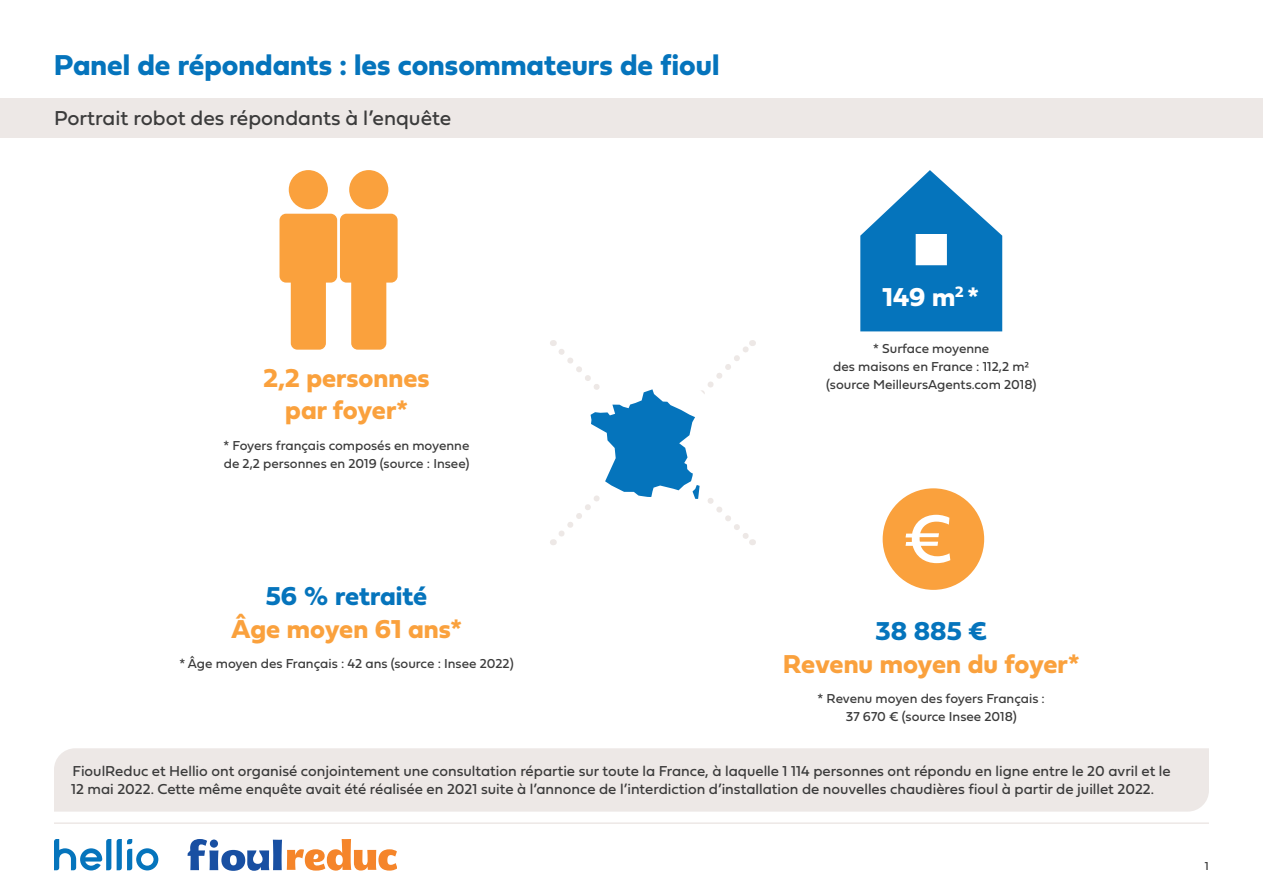
<style>
.page{position:relative;width:1263px;height:893px;background:#fff}
.page>*{position:absolute;margin:0;border:0;box-sizing:border-box;transform-origin:0 0}
.t1{font:30px "Fieldwork Geo Bold";color:#0574bc}
.t2{font:27px/32.4px "Fieldwork Geo Bold";color:#faa13d;text-align:center}
.t3{font:27px "Fieldwork Geo Bold";color:#0574bc}
.t4{font:27px "Fieldwork Geo Bold";color:#fff}
.t5{font:21px "Fieldwork Geo Regular";color:#3b3b3b}
.t6{font:15px "Fieldwork Geo Regular";color:#3b3b3b}
.t7{font:13.5px/18px "Fieldwork Geo Regular";color:#3b3b3b;text-align:center}
.t8{font:12px "Fieldwork Geo Regular";color:#3b3b3b}
</style>
<div class="page">
<svg style="left:188px;top:839px;width:209px;height:31px"></svg>
<svg style="left:54px;top:839px;width:57px;height:31px"></svg>
<svg style="left:117px;top:839px;width:41px;height:31px"></svg>
<hr style="left:54px;top:822px;width:1155px;height:2px;background:#ede8e6">
<div style="left:0;top:98px;width:1263px;height:40px;background:#ede8e6"></div>
<div style="left:340px;top:214px;width:58px;height:69px;background:#faa13d;border-radius:7px"></div>
<div style="left:279px;top:214px;width:58px;height:69px;background:#faa13d;border-radius:7px"></div>
<div style="left:349px;top:170px;width:39px;height:39px;background:#faa13d;border-radius:50%"></div>
<div style="left:289px;top:170px;width:39px;height:39px;background:#faa13d;border-radius:50%"></div>
<div style="left:351px;top:266px;width:35px;height:84px;background:#faa13d;border-radius:7px"></div>
<div style="left:291px;top:266px;width:35px;height:84px;background:#faa13d;border-radius:7px"></div>
<svg style="left:860px;top:170px;width:142px;height:161px"></svg>
<svg style="left:883px;top:488px;width:101px;height:102px"></svg>
<svg style="left:553px;top:340px;width:203px;height:205px"></svg>
<div style="left:54px;top:748px;width:1155px;height:64px;background:#ede8e6"></div>
<p class="t1" style="left:54px;top:41px;width:667px">Panel de répondants : les consommateurs de fioul</p>
<p class="t5" style="left:54px;top:101px;width:399px">Portrait robot des répondants à l’enquête</p>
<p class="t2" style="left:264px;top:361px;width:168px">2,2 personnes par foyer*</p>
<p class="t7" style="left:224px;top:436px;width:247px;text-align:left">* Foyers français composés en moyenne de 2,2 personnes en 2019 (source : Insee)</p>
<p class="t4" style="left:883px;top:276px;width:98px">149 m<sup>2</sup> *</p>
<p class="t7" style="left:826px;top:339px;width:212px">* Surface moyenne<br>des maisons en France : 112,2 m² (source MeilleursAgents.com 2018)</p>
<p class="t3" style="left:266px;top:575px;width:163px">56 % retraité</p>
<p class="t2" style="left:231px;top:611px;width:232px">Âge moyen 61 ans*</p>
<p class="t7" style="left:179px;top:654px;width:336px">* Âge moyen des Français : 42 ans (source : Insee 2022)</p>
<p class="t3" style="left:875px;top:610px;width:113px">38 885 €</p>
<p class="t2" style="left:783px;top:646px;width:298px">Revenu moyen du foyer*</p>
<p class="t7" style="left:818px;top:689px;width:229px">* Revenu moyen des foyers Français :<br>37 670 € (source Insee 2018)</p>
<p class="t6" style="left:73px;top:759px;width:1100px">FioulReduc et Hellio ont organisé conjointement une consultation répartie sur toute la France, à laquelle 1 114 personnes ont répondu en ligne entre le 20 avril et le</p>
<p class="t6" style="left:71px;top:777px;width:1084px">12 mai 2022. Cette même enquête avait été réalisée en 2021 suite à l’annonce de l’interdiction d’installation de nouvelles chaudières fioul à partir de juillet 2022.</p>
<p class="t8" style="left:1205px;top:857px;width:6px">1</p>
</div>
